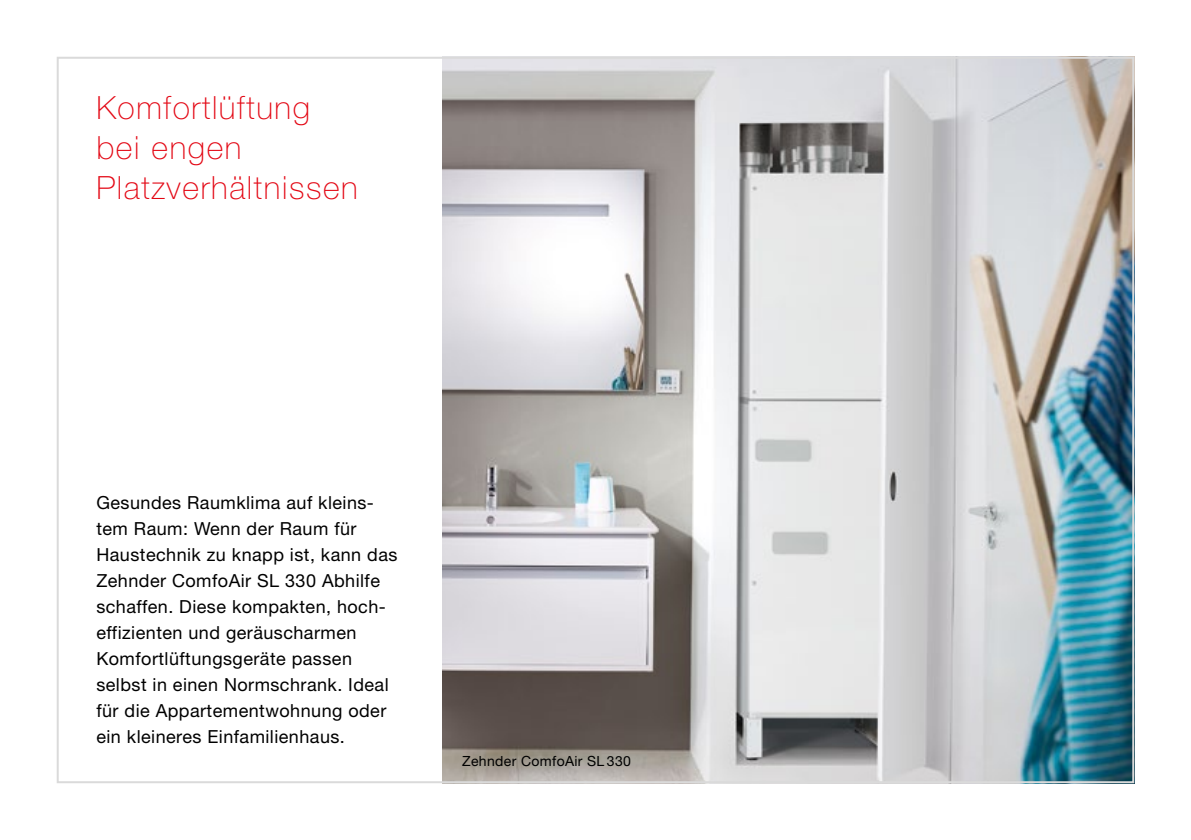
<style>
.page{position:relative;width:1191px;height:840px;background:#fff}
.page>*{position:absolute;margin:0;border:0;box-sizing:border-box;transform-origin:0 0}
.t1{font:100 32px/40px "Helvetica Neue LT Pro";letter-spacing:.05em;color:#e30613}
.t2{font:18px/26px "Helvetica Neue LT Pro";letter-spacing:.025em;color:#000}
.t3{font:14px "Helvetica Neue LT Pro";letter-spacing:.025em;color:#000}
</style>
<div class="page">
<img style="left:442px;top:60px;width:689px;height:719px">
<h1 class="t1" style="left:96px;top:88px;width:263px">Komfortlüftung bei engen<br>Platzverhältnissen</h1>
<p class="t2" style="left:96px;top:489px;width:302px">Gesundes Raumklima auf kleins&shy;tem Raum: Wenn der Raum für<br>Haustechnik zu knapp ist, kann das<br>Zehnder ComfoAir SL 330 Abhilfe schaffen. Diese kompakten, hoch&shy;effizienten und geräuscharmen<br>Komfortlüftungsgeräte passen selbst in einen Normschrank. Ideal für die Appartementwohnung oder ein kleineres Einfamilienhaus.</p>
<p class="t3" style="left:462px;top:752px;width:170px">Zehnder ComfoAir SL 330</p>
</div>
